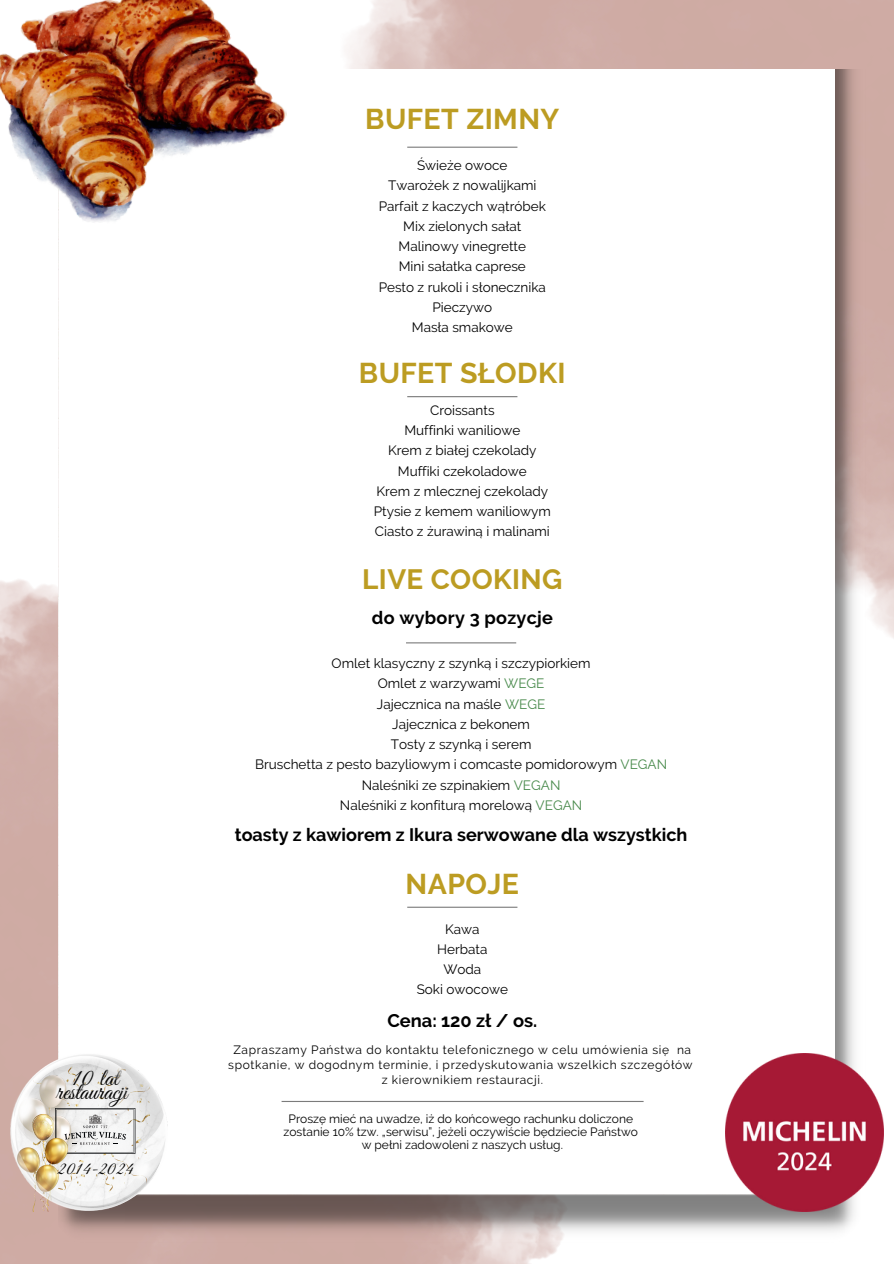
<style>
.page{position:relative;width:894px;height:1264px;background:#fff}
.page>*{position:absolute;margin:0;border:0;box-sizing:border-box;transform-origin:0 0}
.t1{font:700 28.5px "Raleway";letter-spacing:.015em;color:#bc9c22}
.t2{font:700 27.9px "Raleway";letter-spacing:.015em;color:#bc9c22}
.t3{font:24.45px "Great Vibes";color:#000}
.t4{font:700 18.3px "Raleway";color:#000}
.t5{font:18.3px "Great Vibes";color:#000}
.t6{font:700 18px "Raleway";color:#000}
.t7{font:13.5px/20.2px "Raleway";color:#000;text-align:center}
.t8{font:12px/15px "Raleway";letter-spacing:.05em;color:#000;text-align:center}
.t9{font:12px "Raleway";color:#000}
.s1{color:#47894a}
</style>
<div class="page">
<img style="left:348px;top:0;width:545px;height:637px">
<img style="left:0;top:443px;width:560px;height:820px">
<img style="left:59px;top:70px;width:806px;height:1172px">
<div style="left:59px;top:70px;width:775px;height:1123px;background:#fff"></div>
<img style="left:0;top:0;width:287px;height:240px">
<hr style="left:407px;top:147px;width:110px;height:1px;background:#7b7b7b">
<hr style="left:407px;top:396px;width:110px;height:1px;background:#7b7b7b">
<hr style="left:406px;top:642px;width:110px;height:1px;background:#7b7b7b">
<hr style="left:407px;top:906px;width:110px;height:1px;background:#7b7b7b">
<hr style="left:281px;top:1100px;width:362px;height:1px;background:#7b7b7b">
<img style="left:11px;top:1053px;width:157px;height:157px">
<img style="left:725px;top:1053px;width:158px;height:157px">
<h1 class="t1" style="left:365px;top:102px;width:195px">BUFET ZIMNY</h1>
<p class="t7" style="left:378px;top:155px;width:169px">Świeże owoce<br>Twarożek z nowalijkami<br>Parfait z kaczych wątróbek<br>Mix zielonych sałat<br>Malinowy vinegrette<br>Mini sałatka caprese<br>Pesto z rukoli i słonecznika<br>Pieczywo<br>Masła smakowe</p>
<h5 class="t1" style="left:359px;top:356px;width:208px">BUFET SŁODKI</h5>
<h1 class="t7" style="left:373px;top:400px;width:178px">Croissants<br>Muffinki waniliowe<br>Krem z białej czekolady<br>Muffiki czekoladowe<br>Krem z mlecznej czekolady<br>Ptysie z kemem waniliowym<br>Ciasto z żurawiną i malinami</h1>
<h1 class="t2" style="left:362px;top:562px;width:201px">LIVE COOKING</h1>
<h5 class="t6" style="left:372px;top:607px;width:182px">do wybory 3 pozycje</h5>
<h5 class="t7" style="left:255px;top:653px;width:413px">Omlet klasyczny z szynką i szczypiorkiem<br>Omlet z warzywami <span class="s1">WEGE<br></span>Jajecznica na maśle <span class="s1">WEGE<br></span>Jajecznica z bekonem<br>Tosty z szynką i serem<br>Bruschetta z pesto bazyliowym i comcaste pomidorowym <span class="s1">VEGAN<br></span>Naleśniki ze szpinakiem <span class="s1">VEGAN<br></span>Naleśniki z konfiturą morelową <span class="s1">VEGAN</span></h5>
<h3 class="t6" style="left:235px;top:824px;width:454px">toasty z kawiorem z Ikura serwowane dla wszystkich</h3>
<h1 class="t1" style="left:405px;top:867px;width:115px">NAPOJE</h1>
<h3 class="t7" style="left:416px;top:918px;width:93px">Kawa<br>Herbata<br>Woda<br>Soki owocowe</h3>
<h5 class="t4" style="left:387px;top:1009px;width:151px">Cena: 120 zł / os.</h5>
<p class="t8" style="left:228px;top:1042px;width:465px">Zapraszamy Państwa do kontaktu telefonicznego w celu umówienia się na spotkanie, w dogodnym terminie, i przedyskutowania wszelkich szczegółów</p>
<p class="t3" style="left:72px;top:1064px;width:48px">10 lat</p>
<p class="t8" style="left:381px;top:1072px;width:163px">z kierownikiem restauracji.</p>
<p class="t3" style="left:57px;top:1078px;width:72px">restauracji</p>
<p class="t5" style="left:57px;top:1158px;width:78px">2014-2024</p>
<h3 class="t9" style="left:288px;top:1111px;width:346px">Proszę mieć na uwadze, iż do końcowego rachunku doliczone</h3>
<p class="t9" style="left:283px;top:1124px;width:356px">zostanie 10% tzw. „serwisu”, jeżeli oczywiście będziecie Państwo</p>
<p class="t9" style="left:361px;top:1137px;width:203px">w pełni zadowoleni z naszych usług.</p>
</div>
